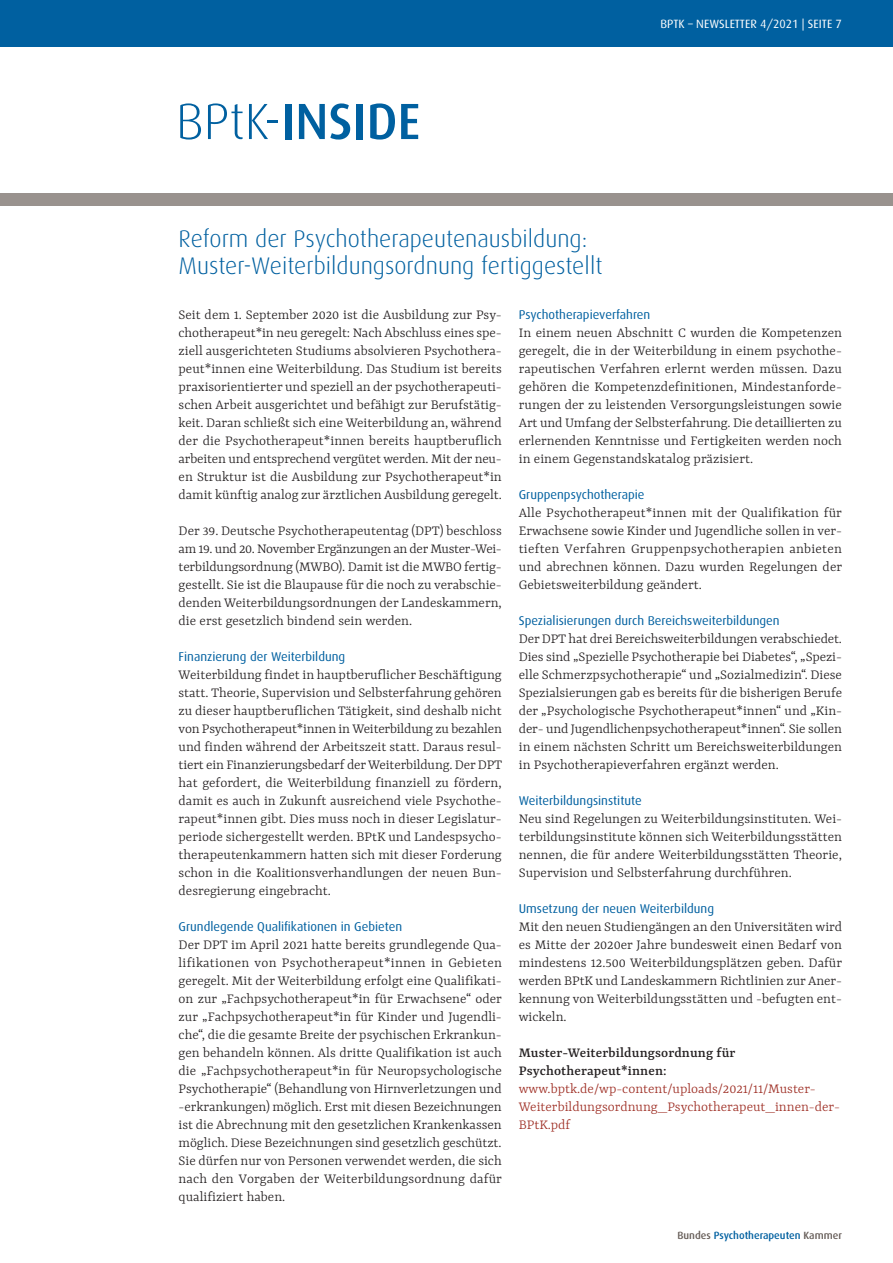
<style>
.page{position:relative;width:893px;height:1263px;background:#fff}
.page>*{position:absolute;margin:0;border:0;box-sizing:border-box;transform-origin:0 0}
.H0-Seitenüberschrift{font:500 51px "Dax";color:#0060a0}
.H1_Headline{font:300 24px/27px "Dax";color:#0060a0}
.fließtext{font:300 15px/18px "Yrsa";color:#231f20;text-align:justify}
.fließtext-2{font:300 15px/18px "Yrsa";color:#9e2e24}
.H2_Subhead{font:12.75px "Dax";color:#0060a0}
.t1{font:12px "Dax";color:#fff}
.t2{font:500 10.5px "Dax";color:#0060a0}
.s1{font-weight:300}
.s2{font-weight:500;color:#231f20}
.s3{color:#655c57}
</style>
<div class="page">
<div style="left:0;top:193px;width:893px;height:13px;background:#99928e"></div>
<div style="left:0;top:0;width:893px;height:47px;background:#0060a0"></div>
<h1 class="H0-Seitenüberschrift" style="left:176px;top:93px;width:246px"><span class="s1">BPtK-</span>INSIDE</h1>
<p class="t1" style="left:661px;top:17px;width:183px">BPTK – NEWSLETTER 4/2021 | SEITE 7</p>
<h1 class="H1_Headline" style="left:179px;top:226px;width:426px">Reform der Psychotherapeutenausbildung:<br>Muster-Weiterbildungsordnung fertiggestellt</h1>
<p class="fließtext" style="left:179px;top:305px;width:325px">Seit dem 1. September 2020 ist die Ausbildung zur Psy&shy;chotherapeut*in neu geregelt: Nach Abschluss eines spe&shy;ziell ausgerichteten Studiums absolvieren Psychothera&shy;peut*innen eine Weiterbildung. Das Studium ist bereits praxisorientierter und speziell an der psychotherapeuti&shy;schen Arbeit ausgerichtet und befähigt zur Berufstätig&shy;keit. Daran schließt sich eine Weiterbildung an, während der die Psychotherapeut*innen bereits hauptberuflich arbeiten und entsprechend vergütet werden. Mit der neu&shy;en Struktur ist die Ausbildung zur Psychotherapeut*in damit künftig analog zur ärztlichen Ausbildung geregelt.</p>
<p class="fließtext" style="left:179px;top:521px;width:325px">Der 39. Deutsche Psychotherapeutentag (DPT) beschloss am 19. und 20. November Ergänzungen an der Muster-Wei&shy;terbildungsordnung (MWBO). Damit ist die MWBO fertig&shy;gestellt. Sie ist die Blaupause für die noch zu verabschie&shy;denden Weiterbildungsordnungen der Landeskammern, die erst gesetzlich bindend sein werden.</p>
<h2 class="H2_Subhead" style="left:179px;top:650px;width:168px">Finanzierung der Weiterbildung</h2>
<p class="fließtext" style="left:179px;top:665px;width:325px">Weiterbildung findet in hauptberuflicher Beschäftigung statt. Theorie, Supervision und Selbsterfahrung gehören zu dieser hauptberuflichen Tätigkeit, sind deshalb nicht von Psychotherapeut*innen in Weiterbildung zu bezahlen und finden während der Arbeitszeit statt. Daraus resul&shy;tiert ein Finanzierungsbedarf der Weiterbildung. Der DPT hat gefordert, die Weiterbildung finanziell zu fördern, damit es auch in Zukunft ausreichend viele Psychothe&shy;rapeut*innen gibt. Dies muss noch in dieser Legislatur&shy;periode sichergestellt werden. BPtK und Landespsycho&shy;therapeutenkammern hatten sich mit dieser Forderung schon in die Koalitionsverhandlungen der neuen Bun&shy;desregierung eingebracht.</p>
<h2 class="H2_Subhead" style="left:179px;top:920px;width:225px">Grundlegende Qualifikationen in Gebieten</h2>
<p class="fließtext" style="left:179px;top:935px;width:325px">Der DPT im April 2021 hatte bereits grundlegende Qua&shy;lifikationen von Psychotherapeut*innen in Gebieten geregelt. Mit der Weiterbildung erfolgt eine Qualifikati&shy;on zur „Fachpsychotherapeut*in für Erwachsene“ oder zur „Fachpsychotherapeut*in für Kinder und Jugendli&shy;che“, die die gesamte Breite der psychischen Erkrankun&shy;gen behandeln können. Als dritte Qualifikation ist auch die „Fachpsychotherapeut*in für Neuropsychologische Psychotherapie“ (Behandlung von Hirnverletzungen und -erkrankungen) möglich. Erst mit diesen Bezeichnungen ist die Abrechnung mit den gesetzlichen Krankenkassen möglich. Diese Bezeichnungen sind gesetzlich geschützt.<br>Sie dürfen nur von Personen verwendet werden, die sich nach den Vorgaben der Weiterbildungsordnung dafür qualifiziert haben.</p>
<h2 class="H2_Subhead" style="left:519px;top:308px;width:133px">Psychotherapieverfahren</h2>
<p class="fließtext" style="left:519px;top:323px;width:325px">In einem neuen Abschnitt C wurden die Kompetenzen geregelt, die in der Weiterbildung in einem psychothe&shy;rapeutischen Verfahren erlernt werden müssen. Dazu gehören die Kompetenzdefinitionen, Mindestanforde&shy;rungen der zu leistenden Versorgungsleistungen sowie Art und Umfang der Selbsterfahrung. Die detaillierten zu erlernenden Kenntnisse und Fertigkeiten werden noch in einem Gegenstandskatalog präzisiert.</p>
<h2 class="H2_Subhead" style="left:519px;top:488px;width:127px">Gruppenpsychotherapie</h2>
<p class="fließtext" style="left:519px;top:503px;width:325px">Alle Psychotherapeut*innen mit der Qualifikation für Erwachsene sowie Kinder und Jugendliche sollen in ver&shy;tieften Verfahren Gruppenpsychotherapien anbieten und abrechnen können. Dazu wurden Regelungen der Gebietsweiterbildung geändert.</p>
<h2 class="H2_Subhead" style="left:519px;top:614px;width:262px">Spezialisierungen durch Bereichsweiterbildungen</h2>
<p class="fließtext" style="left:519px;top:629px;width:325px">Der DPT hat drei Bereichsweiterbildungen verabschiedet.<br>Dies sind „Spezielle Psychotherapie bei Diabetes“, „Spezi&shy;elle Schmerzpsychotherapie“ und „Sozialmedizin“. Diese Spezialsierungen gab es bereits für die bisherigen Berufe der „Psychologische Psychotherapeut*innen“ und „Kin&shy;der- und Jugendlichenpsychotherapeut*innen“. Sie sollen in einem nächsten Schritt um Bereichsweiterbildungen in Psychotherapieverfahren ergänzt werden.</p>
<h2 class="H2_Subhead" style="left:519px;top:794px;width:124px">Weiterbildungsinstitute</h2>
<p class="fließtext" style="left:519px;top:809px;width:325px">Neu sind Regelungen zu Weiterbildungsinstituten. Wei&shy;terbildungsinstitute können sich Weiterbildungsstätten nennen, die für andere Weiterbildungsstätten Theorie, Supervision und Selbsterfahrung durchführen.</p>
<h2 class="H2_Subhead" style="left:519px;top:902px;width:197px">Umsetzung der neuen Weiterbildung</h2>
<p class="fließtext" style="left:519px;top:917px;width:325px">Mit den neuen Studiengängen an den Universitäten wird es Mitte der 2020er Jahre bundesweit einen Bedarf von mindestens 12.500 Weiterbildungsplätzen geben. Dafür werden BPtK und Landeskammern Richtlinien zur Aner&shy;kennung von Weiterbildungsstätten und -befugten ent&shy;wickeln.</p>
<p class="fließtext-2" style="left:519px;top:1043px;width:323px"><span class="s2">Muster-Weiterbildungsordnung für Psychotherapeut*innen: </span>www.bptk.de/wp-content/uploads/2021/11/Muster-Weiterbildungsordnung_Psychotherapeut_innen-der-BPtK.pdf</p>
<p class="t2" style="left:677px;top:1229px;width:166px"><span class="s3">Bundes</span> Psychotherapeuten <span class="s3">Kammer</span></p>
</div>
